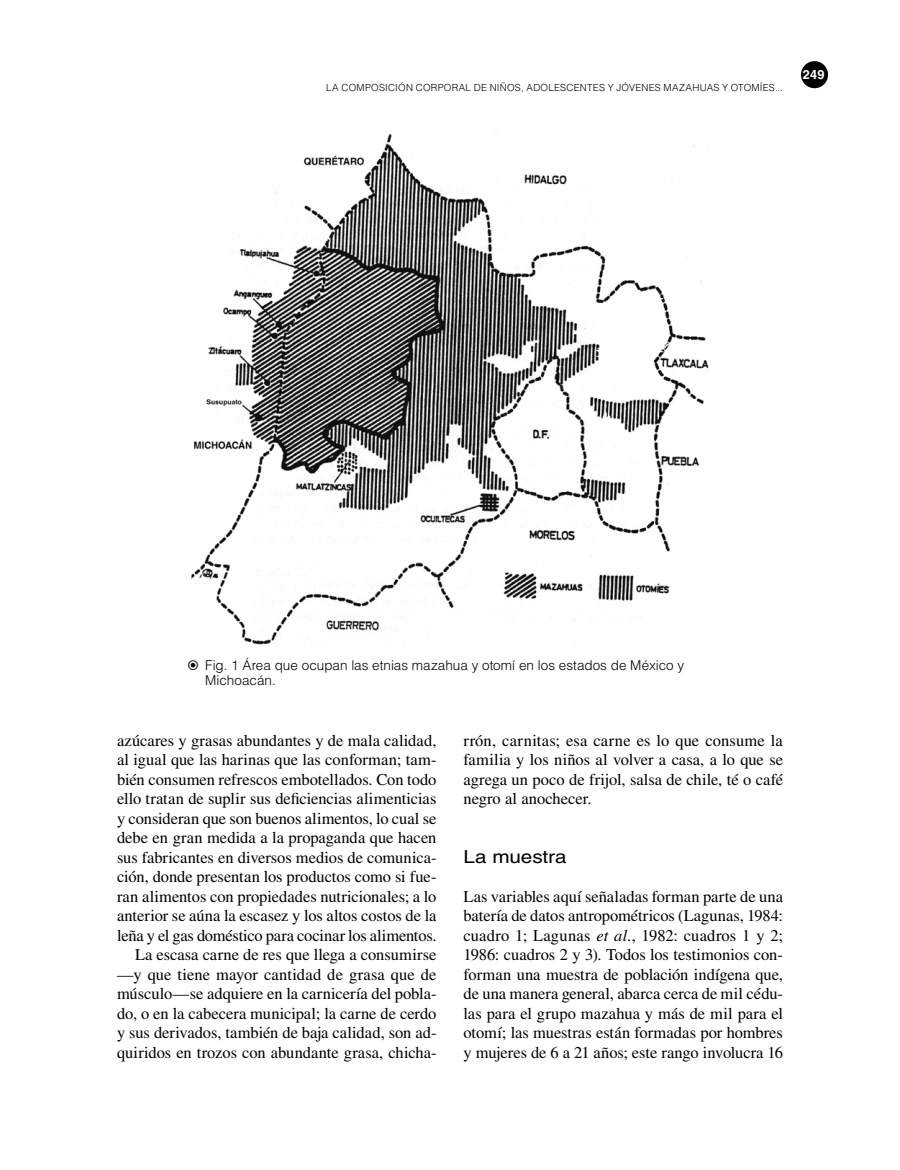
<style>
.page{position:relative;width:900px;height:1170px;background:#fff}
.page>*{position:absolute;margin:0;border:0;box-sizing:border-box;transform-origin:0 0}
.t1{font:18px "Helvetica LT Std";letter-spacing:-.005em;color:#000;scale:1.15 1}
.t2{font:16.5px/19.5px "Times LT Std";letter-spacing:-.005em;color:#000;text-align:justify}
.t3{font:300 13.5px/15px "Helvetica LT Std";color:#000}
.t4{font:700 12.75px "Helvetica LT Std";color:#fff}
.t5{font:300 9.75px "Helvetica LT Std";letter-spacing:.025em;color:#000}
.s1{font-style:italic}
</style>
<div class="page">
<div style="left:801px;top:61px;width:27px;height:27px;background:#000;border-radius:50%"></div>
<img style="left:191px;top:134px;width:519px;height:511px">
<p class="t5" style="left:326px;top:82px;width:458px">LA COMPOSICIÓN CORPORAL DE NIÑOS, ADOLESCENTES Y JÓVENES MAZAHUAS Y OTOMÍES...</p>
<p class="t4" style="left:803px;top:67px;width:23px">249</p>
<p class="t3" style="left:205px;top:657px;width:481px">Fig. 1 Área que ocupan las etnias mazahua y otomí en los estados de México y<br>Michoacán.</p>
<p class="t2" style="left:117px;top:730px;width:321px;text-align:right">azúcares y grasas abundantes y de mala calidad, al igual que las harinas que las conforman; tam&shy;bién consumen refrescos embotellados. Con todo ello tratan de suplir sus deficiencias alimenticias y consideran que son buenos alimentos, lo cual se debe en gran medida a la propaganda que hacen sus fabricantes en diversos medios de comunica&shy;ción, donde presentan los productos como si fue&shy;ran alimentos con propiedades nutricionales; a lo anterior se aúna la escasez y los altos costos de la leña y el gas doméstico para cocinar los alimentos.<br>La escasa carne de res que llega a consumirse —y que tiene mayor cantidad de grasa que de músculo—se adquiere en la carnicería del pobla&shy;do, o en la cabecera municipal; la carne de cerdo y sus derivados, también de baja calidad, son ad&shy;quiridos en trozos con abundante grasa, chicha-</p>
<p class="t2" style="left:464px;top:730px;width:321px">rrón, carnitas; esa carne es lo que consume la familia y los niños al volver a casa, a lo que se agrega un poco de frijol, salsa de chile, té o café negro al anochecer.</p>
<p class="t1" style="left:464px;top:846px;width:91px">La muestra</p>
<p class="t2" style="left:464px;top:886px;width:321px">Las variables aquí señaladas forman parte de una batería de datos antropométricos (Lagunas, 1984: cuadro 1; Lagunas <span class="s1">et al.</span>, 1982: cuadros 1 y 2; 1986: cuadros 2 y 3). Todos los testimonios con&shy;forman una muestra de población indígena que, de una manera general, abarca cerca de mil cédu&shy;las para el grupo mazahua y más de mil para el otomí; las muestras están formadas por hombres y mujeres de 6 a 21 años; este rango involucra 16</p>
</div>
